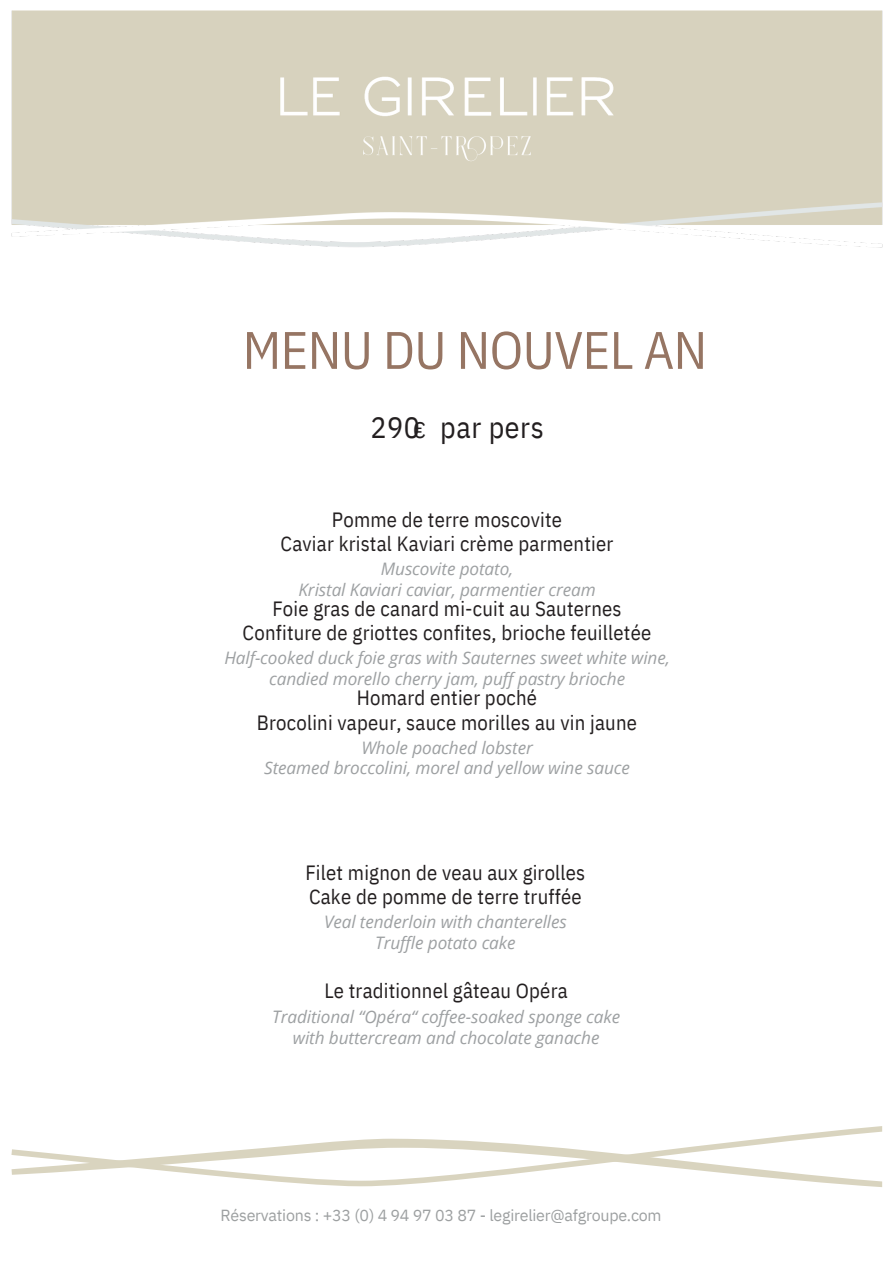
<style>
.page{position:relative;width:894px;height:1264px;background:#fff}
.page>*{position:absolute;margin:0;border:0;box-sizing:border-box;transform-origin:0 0}
.t1{font:52.65px "IBM Plex Sans Cond";letter-spacing:-.01em;color:#967563}
.t2{font:29.7px "IBM Plex Sans Cond";letter-spacing:.02em;color:#231f20}
.t3{font:22.95px "IBM Plex Sans Cond";color:#231f20}
.t4{font:20.55px/24px "IBM Plex Sans Cond";letter-spacing:.01em;color:#231f20;text-align:center}
.t5{font:italic 17.25px/20.5px "Open Sans";letter-spacing:-.005em;color:#9da0a2;text-align:center}
.t6{font:16.05px "IBM Plex Sans";letter-spacing:-.015em;color:#9da0a1}
</style>
<div class="page">
<svg style="left:11px;top:1126px;width:870px;height:60px"></svg>
<img style="left:11px;top:10px;width:872px;height:238px">
<p class="t1" style="left:243px;top:315px;width:466px">MENU DU NOUVEL AN</p>
<h2 class="t2" style="left:370px;top:407px;width:51px">290</h2>
<h1 class="t3" style="left:413px;top:414px;width:14px">€</h1>
<p class="t2" style="left:440px;top:407px;width:105px">par pers</p>
<p class="t4" style="left:280px;top:507px;width:334px">Pomme de terre moscovite<br>Caviar kristal Kaviari crème parmentier</p>
<p class="t5" style="left:298px;top:558px;width:299px">Muscovite potato,<br>Kristal Kaviari caviar, parmentier cream</p>
<p class="t4" style="left:242px;top:596px;width:410px">Foie gras de canard mi-cuit au Sauternes<br>Confiture de griottes confites, brioche feuilletée</p>
<p class="t5" style="left:224px;top:647px;width:447px">Half-cooked duck foie gras with Sauternes sweet white wine, candied morello cherry jam, puff pastry brioche</p>
<h3 class="t4" style="left:257px;top:685px;width:381px">Homard entier poché<br>Brocolini vapeur, sauce morilles au vin jaune</h3>
<p class="t5" style="left:264px;top:736px;width:367px">Whole poached lobster<br>Steamed broccolini, morel and yellow wine sauce</p>
<p class="t4" style="left:305px;top:860px;width:281px;text-align:left">Filet mignon de veau aux girolles<br>Cake de pomme de terre truffée</p>
<p class="t5" style="left:324px;top:911px;width:244px">Veal tenderloin with chanterelles<br>Truffle potato cake</p>
<h2 class="t4" style="left:324px;top:977px;width:245px">Le traditionnel gâteau Opéra</h2>
<p class="t5" style="left:272px;top:1006px;width:349px">Traditional “Opéra“ coffee-soaked sponge cake with buttercream and chocolate ganache</p>
<p class="t6" style="left:220px;top:1204px;width:442px">Réservations : +33 (0) 4 94 97 03 87 - legirelier@afgroupe.com</p>
</div>
